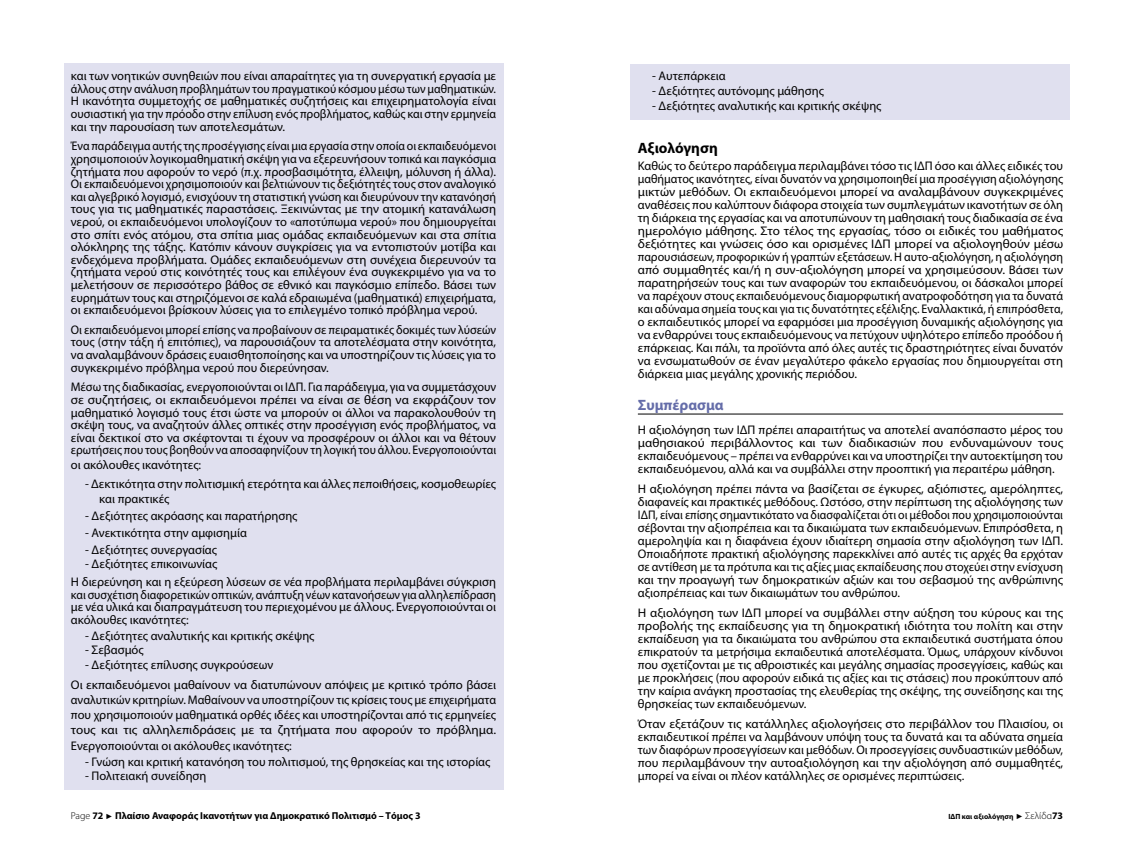
<style>
.page{position:relative;width:1134px;height:851px;background:#fff}
.page>*{position:absolute;margin:0;border:0;box-sizing:border-box;transform-origin:0 0}
.t1{font:700 15px "Myriad Pro";color:#000}
.t2{font:700 15px "Myriad Pro";color:#656da9}
.t3{font:12.5px/13px "Myriad Pro";color:#000;text-align:justify}
.t4{font:12.5px/12.6px "Myriad Pro";color:#000;text-align:justify;scale:.95 1}
.t5{font:12.5px/13px "Myriad Pro";color:#000;text-align:justify;scale:1.04 1}
.t6{font:12.5px/12.6px "Myriad Pro";color:#000;text-align:justify;scale:.96 1}
.t7{font:700 10px "Myriad Pro";color:#000}
.t8{font:700 7.5px "Myriad Pro";color:#000}
.s1{font-weight:300}
.s2{font-family:"Arial";font-weight:400;font-size:7.5px}
.s3{font-family:"Arial";font-weight:400}
.s4{font-weight:300;font-size:10px}
.s5{font-size:10px}
</style>
<div class="page">
<div style="left:64px;top:64px;width:439px;height:77px;background:#e0e0ef"></div>
<div style="left:64px;top:134px;width:439px;height:190px;background:#e0e0ef"></div>
<div style="left:64px;top:317px;width:439px;height:65px;background:#e0e0ef"></div>
<div style="left:64px;top:375px;width:439px;height:104px;background:#e0e0ef"></div>
<div style="left:64px;top:471px;width:439px;height:42px;background:#e0e0ef"></div>
<div style="left:64px;top:503px;width:439px;height:27px;background:#e0e0ef"></div>
<div style="left:64px;top:520px;width:439px;height:27px;background:#e0e0ef"></div>
<div style="left:64px;top:537px;width:439px;height:27px;background:#e0e0ef"></div>
<div style="left:64px;top:551px;width:439px;height:27px;background:#e0e0ef"></div>
<div style="left:64px;top:569px;width:439px;height:65px;background:#e0e0ef"></div>
<div style="left:64px;top:623px;width:439px;height:27px;background:#e0e0ef"></div>
<div style="left:64px;top:637px;width:439px;height:27px;background:#e0e0ef"></div>
<div style="left:64px;top:652px;width:439px;height:26px;background:#e0e0ef"></div>
<div style="left:64px;top:672px;width:439px;height:87px;background:#e0e0ef"></div>
<div style="left:64px;top:749px;width:439px;height:26px;background:#e0e0ef"></div>
<div style="left:64px;top:763px;width:439px;height:27px;background:#e0e0ef"></div>
<div style="left:631px;top:64px;width:439px;height:26px;background:#e0e0ef"></div>
<div style="left:631px;top:79px;width:439px;height:26px;background:#e0e0ef"></div>
<div style="left:631px;top:93px;width:439px;height:27px;background:#e0e0ef"></div>
<hr style="left:638px;top:413px;width:425px;height:1px;background:#000">
<p class="t3" style="left:71px;top:70px;width:427px;line-height:12.6px">και των νοητικών συνηθειών που είναι απαραίτητες για τη συνεργατική εργασία με άλλους στην ανάλυση προβλημάτων του πραγματικού κόσμου μέσω των μαθηματικών.<br>Η ικανότητα συμμετοχής σε μαθηματικές συζητήσεις και επιχειρηματολογία είναι ουσιαστική για την πρόοδο στην επίλυση ενός προβλήματος, καθώς και στην ερμηνεία και την παρουσίαση των αποτελεσμάτων.</p>
<p class="t4" style="left:71px;top:140px;width:449px">Ένα παράδειγμα αυτής της προσέγγισης είναι μια εργασία στην οποία οι εκπαιδευόμενοι χρησιμοποιούν λογικομαθηματική σκέψη για να εξερευνήσουν τοπικά και παγκόσμια ζητήματα που αφορούν το νερό (π.χ. προσβασιμότητα, έλλειψη, μόλυνση ή άλλα).<br>Οι εκπαιδευόμενοι χρησιμοποιούν και βελτιώνουν τις δεξιότητές τους στον αναλογικό και αλγεβρικό λογισμό, ενισχύουν τη στατιστική γνώση και διευρύνουν την κατανόησή τους για τις μαθηματικές παραστάσεις. Ξεκινώντας με την ατομική κατανάλωση νερού, οι εκπαιδευόμενοι υπολογίζουν το «αποτύπωμα νερού» που δημιουργείται στο σπίτι ενός ατόμου, στα σπίτια μιας ομάδας εκπαιδευόμενων και στα σπίτια ολόκληρης της τάξης. Κατόπιν κάνουν συγκρίσεις για να εντοπιστούν μοτίβα και ενδεχόμενα προβλήματα. Ομάδες εκπαιδευόμενων στη συνέχεια διερευνούν τα ζητήματα νερού στις κοινότητές τους και επιλέγουν ένα συγκεκριμένο για να το μελετήσουν σε περισσότερο βάθος σε εθνικό και παγκόσμιο επίπεδο. Βάσει των ευρημάτων τους και στηριζόμενοι σε καλά εδραιωμένα (μαθηματικά) επιχειρήματα, οι εκπαιδευόμενοι βρίσκουν λύσεις για το επιλεγμένο τοπικό πρόβλημα νερού.</p>
<p class="t6" style="left:71px;top:323px;width:444px">Οι εκπαιδευόμενοι μπορεί επίσης να προβαίνουν σε πειραματικές δοκιμές των λύσεών τους (στην τάξη ή επιτόπιες), να παρουσιάζουν τα αποτελέσματα στην κοινότητα, να αναλαμβάνουν δράσεις ευαισθητοποίησης και να υποστηρίζουν τις λύσεις για το συγκεκριμένο πρόβλημα νερού που διερεύνησαν.</p>
<p class="t3" style="left:71px;top:380px;width:427px;line-height:12.6px">Μέσω της διαδικασίας, ενεργοποιούνται οι ΙΔΠ. Για παράδειγμα, για να συμμετάσχουν σε συζητήσεις, οι εκπαιδευόμενοι πρέπει να είναι σε θέση να εκφράζουν τον μαθηματικό λογισμό τους έτσι ώστε να μπορούν οι άλλοι να παρακολουθούν τη σκέψη τους, να αναζητούν άλλες οπτικές στην προσέγγιση ενός προβλήματος, να είναι δεκτικοί στο να σκέφτονται τι έχουν να προσφέρουν οι άλλοι και να θέτουν ερωτήσεις που τους βοηθούν να αποσαφηνίζουν τη λογική του άλλου. Ενεργοποιούνται</p>
<p class="t3" style="left:71px;top:458px;width:132px">οι ακόλουθες ικανότητες:</p>
<p class="t3" style="left:99px;top:476px;width:398px;line-height:15.1px;text-indent:-14px">- Δεκτικότητα στην πολιτισμική ετερότητα και άλλες πεποιθήσεις, κοσμοθεωρίες και πρακτικές</p>
<p class="t3" style="left:85px;top:509px;width:214px">- Δεξιότητες ακρόασης και παρατήρησης</p>
<p class="t3" style="left:85px;top:526px;width:163px">- Ανεκτικότητα στην αμφισημία</p>
<p class="t3" style="left:85px;top:543px;width:134px">- Δεξιότητες συνεργασίας</p>
<p class="t3" style="left:71px;top:554px;width:427px;line-height:17.9px;text-indent:14px">- Δεξιότητες επικοινωνίας<br>Η διερεύνηση και η εξεύρεση λύσεων σε νέα προβλήματα περιλαμβάνει σύγκριση</p>
<p class="t4" style="left:71px;top:588px;width:449px">και συσχέτιση διαφορετικών οπτικών, ανάπτυξη νέων κατανοήσεων για αλληλεπίδραση με νέα υλικά και διαπραγμάτευση του περιεχομένου με άλλους. Ενεργοποιούνται οι ακόλουθες ικανότητες:</p>
<p class="t3" style="left:85px;top:629px;width:231px">- Δεξιότητες αναλυτικής και κριτικής σκέψης</p>
<p class="t3" style="left:85px;top:643px;width:60px">- Σεβασμός</p>
<p class="t3" style="left:71px;top:654px;width:427px;line-height:20.4px;text-indent:14px">- Δεξιότητες επίλυσης συγκρούσεων<br>Οι εκπαιδευόμενοι μαθαίνουν να διατυπώνουν απόψεις με κριτικό τρόπο βάσει</p>
<p class="t3" style="left:71px;top:692px;width:427px;line-height:15.1px">αναλυτικών κριτηρίων. Μαθαίνουν να υποστηρίζουν τις κρίσεις τους με επιχειρήματα που χρησιμοποιούν μαθηματικά ορθές ιδέες και υποστηρίζονται από τις ερμηνείες τους και τις αλληλεπιδράσεις με τα ζητήματα που αφορούν το πρόβλημα.<br>Ενεργοποιούνται οι ακόλουθες ικανότητες:</p>
<p class="t3" style="left:85px;top:754px;width:407px">- Γνώση και κριτική κατανόηση του πολιτισμού, της θρησκείας και της ιστορίας</p>
<p class="t3" style="left:85px;top:769px;width:123px">- Πολιτειακή συνείδηση</p>
<p class="t3" style="left:652px;top:69px;width:75px">- Αυτεπάρκεια</p>
<p class="t3" style="left:652px;top:84px;width:173px">- Δεξιότητες αυτόνομης μάθησης</p>
<p class="t3" style="left:652px;top:99px;width:231px">- Δεξιότητες αναλυτικής και κριτικής σκέψης</p>
<p class="t1" style="left:638px;top:138px;width:82px">Αξιολόγηση</p>
<p class="t3" style="left:638px;top:159px;width:427px">Καθώς το δεύτερο παράδειγμα περιλαμβάνει τόσο τις ΙΔΠ όσο και άλλες ειδικές του μαθήματος ικανότητες, είναι δυνατόν να χρησιμοποιηθεί μια προσέγγιση αξιολόγησης μικτών μεθόδων. Οι εκπαιδευόμενοι μπορεί να αναλαμβάνουν συγκεκριμένες αναθέσεις που καλύπτουν διάφορα στοιχεία των συμπλεγμάτων ικανοτήτων σε όλη τη διάρκεια της εργασίας και να αποτυπώνουν τη μαθησιακή τους διαδικασία σε ένα ημερολόγιο μάθησης. Στο τέλος της εργασίας, τόσο οι ειδικές του μαθήματος δεξιότητες και γνώσεις όσο και ορισμένες ΙΔΠ μπορεί να αξιολογηθούν μέσω παρουσιάσεων, προφορικών ή γραπτών εξετάσεων. Η αυτο-αξιολόγηση, η αξιολόγηση από συμμαθητές και/ή η συν-αξιολόγηση μπορεί να χρησιμεύσουν. Βάσει των παρατηρήσεών τους και των αναφορών του εκπαιδευόμενου, οι δάσκαλοι μπορεί να παρέχουν στους εκπαιδευόμενους διαμορφωτική ανατροφοδότηση για τα δυνατά και αδύναμα σημεία τους και για τις δυνατότητες εξέλιξης. Εναλλακτικά, ή επιπρόσθετα, ο εκπαιδευτικός μπορεί να εφαρμόσει μια προσέγγιση δυναμικής αξιολόγησης για να ενθαρρύνει τους εκπαιδευόμενους να πετύχουν υψηλότερο επίπεδο προόδου ή επάρκειας. Και πάλι, τα προϊόντα από όλες αυτές τις δραστηριότητες είναι δυνατόν να ενσωματωθούν σε έναν μεγαλύτερο φάκελο εργασίας που δημιουργείται στη διάρκεια μιας μεγάλης χρονικής περιόδου.</p>
<p class="t2" style="left:638px;top:395px;width:87px">Συμπέρασμα</p>
<p class="t3" style="left:638px;top:423px;width:427px">Η αξιολόγηση των ΙΔΠ πρέπει απαραιτήτως να αποτελεί αναπόσπαστο μέρος του μαθησιακού περιβάλλοντος και των διαδικασιών που ενδυναμώνουν τους εκπαιδευόμενους – πρέπει να ενθαρρύνει και να υποστηρίζει την αυτοεκτίμηση του εκπαιδευόμενου, αλλά και να συμβάλλει στην προοπτική για περαιτέρω μάθηση.</p>
<p class="t3" style="left:638px;top:482px;width:427px">Η αξιολόγηση πρέπει πάντα να βασίζεται σε έγκυρες, αξιόπιστες, αμερόληπτες, διαφανείς και πρακτικές μεθόδους. Ωστόσο, στην περίπτωση της αξιολόγησης των ΙΔΠ, είναι επίσης σημαντικότατο να διασφαλίζεται ότι οι μέθοδοι που χρησιμοποιούνται σέβονται την αξιοπρέπεια και τα δικαιώματα των εκπαιδευόμενων. Επιπρόσθετα, η αμεροληψία και η διαφάνεια έχουν ιδιαίτερη σημασία στην αξιολόγηση των ΙΔΠ.<br>Οποιαδήποτε πρακτική αξιολόγησης παρεκκλίνει από αυτές τις αρχές θα ερχόταν σε αντίθεση με τα πρότυπα και τις αξίες μιας εκπαίδευσης που στοχεύει στην ενίσχυση και την προαγωγή των δημοκρατικών αξιών και του σεβασμού της ανθρώπινης αξιοπρέπειας και των δικαιωμάτων του ανθρώπου.</p>
<p class="t5" style="left:638px;top:606px;width:410px">Η αξιολόγηση των ΙΔΠ μπορεί να συμβάλλει στην αύξηση του κύρους και της προβολής της εκπαίδευσης για τη δημοκρατική ιδιότητα του πολίτη και στην εκπαίδευση για τα δικαιώματα του ανθρώπου στα εκπαιδευτικά συστήματα όπου επικρατούν τα μετρήσιμα εκπαιδευτικά αποτελέσματα. Όμως, υπάρχουν κίνδυνοι που σχετίζονται με τις αθροιστικές και μεγάλης σημασίας προσεγγίσεις, καθώς και με προκλήσεις (που αφορούν ειδικά τις αξίες και τις στάσεις) που προκύπτουν από την καίρια ανάγκη προστασίας της ελευθερίας της σκέψης, της συνείδησης και της θρησκείας των εκπαιδευόμενων.</p>
<p class="t5" style="left:638px;top:717px;width:410px">Όταν εξετάζουν τις κατάλληλες αξιολογήσεις στο περιβάλλον του Πλαισίου, οι εκπαιδευτικοί πρέπει να λαμβάνουν υπόψη τους τα δυνατά και τα αδύνατα σημεία των διαφόρων προσεγγίσεων και μεθόδων. Οι προσεγγίσεις συνδυαστικών μεθόδων, που περιλαμβάνουν την αυτοαξιολόγηση και την αξιολόγηση από συμμαθητές, μπορεί να είναι οι πλέον κατάλληλες σε ορισμένες περιπτώσεις.</p>
<p class="t7" style="left:71px;top:809px;width:351px"><span class="s1">Page</span> 72 <span class="s2">►</span> Πλαίσιο Αναφοράς Ικανοτήτων για Δημοκρατικό Πολιτισμό – Τόμος 3</p>
<p class="t8" style="left:948px;top:811px;width:116px">ΙΔΠ και αξιολόγηση <span class="s3">►</span> <span class="s4">Σελίδα</span><span class="s5">73</span></p>
</div>
